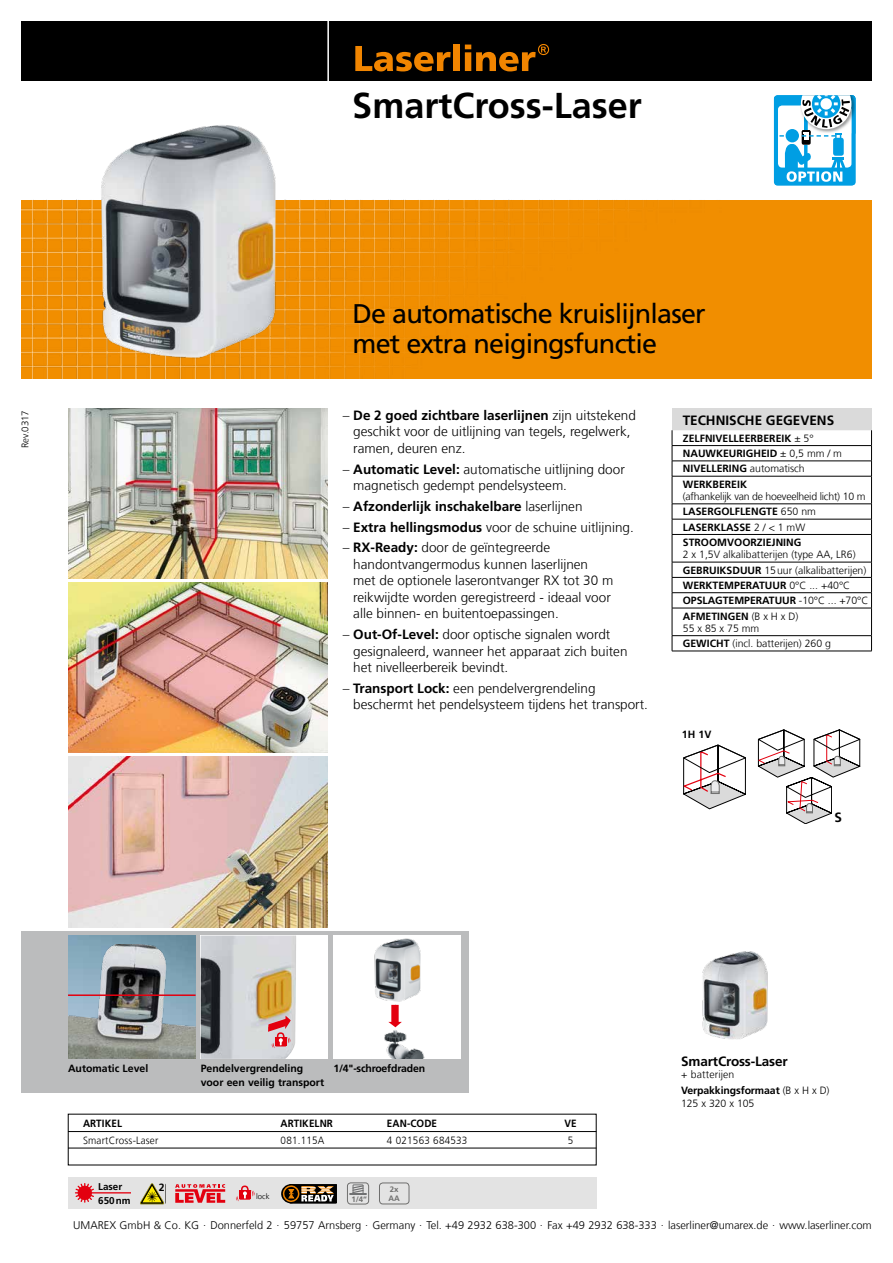
<style>
.page{position:relative;width:893px;height:1263px;background:#fff}
.page>*{position:absolute;margin:0;border:0;box-sizing:border-box;transform-origin:0 0}
.t1{font:700 36px "Frutiger LT Com";color:#000}
.t2{font:27px/30px "Frutiger LT Com";letter-spacing:-.03em;color:#000}
.t3{font:300 13.5px/16.5px "Frutiger LT Com";color:#000}
.t4{font:700 13.5px "Frutiger LT Com";color:#000}
.t5{font:300 11.1px "Frutiger LT Com";color:#000}
.t6{font:300 10.5px/15.5px "Frutiger LT Com";color:#000}
.t7{font:700 10.5px/15.5px "Frutiger LT Com";color:#000}
.t8{font:300 10.5px/15.5px "Frutiger LT Com";letter-spacing:-.02em;color:#000}
.t9{font:300 10.5px "Frutiger LT Com";letter-spacing:.02em;color:#000;scale:.94 1}
.t10{font:700 10.5px "Frutiger LT Com";color:#000;scale:.94 1}
.t11{font:700 10.5px "Frutiger LT Com";letter-spacing:-.02em;color:#000}
.t12{font:300 10.5px "Frutiger LT Com";color:#000;scale:.94 1}
.t13{font:700 9.9px/13.6px "Frutiger LT Com";color:#000}
.t14{font:300 9.6px "Frutiger LT Com";color:#000}
.t15{font:700 7.8px/9px "Frutiger LT Com";color:#6f6f6e}
.t16{font:300 7.8px "Frutiger LT Com";color:#000}
.s1{font-weight:700}
.s2{font-weight:300}
</style>
<div class="page">
<div style="left:21px;top:931px;width:447px;height:162px;background:#bbbcbd"></div>
<div style="left:68px;top:1178px;width:528px;height:31px;background:#e3e3e3"></div>
<div style="left:333px;top:935px;width:128px;height:124px;background:#fff"></div>
<div style="left:201px;top:935px;width:127px;height:124px;background:#fff"></div>
<img style="left:201px;top:935px;width:95px;height:124px">
<div style="left:21px;top:200px;width:851px;height:178px;background:#f18e00"></div>
<div style="left:21px;top:21px;width:851px;height:60px;background:#000"></div>
<hr style="left:327px;top:20px;width:2px;height:62px;background:#fff">
<svg style="left:355px;top:46px;width:96px;height:25px"></svg>
<div style="left:454px;top:44px;width:6px;height:27px;background:#f18500"></div>
<svg style="left:465px;top:44px;width:84px;height:27px"></svg>
<svg style="left:236px;top:1185px;width:18px;height:16px"></svg>
<svg style="left:175px;top:1184px;width:50px;height:19px"></svg>
<svg style="left:75px;top:1183px;width:55px;height:20px"></svg>
<svg style="left:349px;top:1185px;width:18px;height:9px"></svg>
<div style="left:347px;top:1183px;width:22px;height:21px;border:1px solid #6f6f6e;border-radius:3px"></div>
<div style="left:379px;top:1183px;width:30px;height:21px;border:1px solid #6f6f6e;border-radius:3px"></div>
<svg style="left:140px;top:1183px;width:25px;height:21px"></svg>
<img style="left:68px;top:944px;width:128px;height:115px">
<hr style="left:68px;top:994px;width:128px;height:2px;background:#e3000f">
<svg style="left:683px;top:744px;width:63px;height:65px"></svg>
<svg style="left:758px;top:729px;width:103px;height:95px"></svg>
<svg style="left:268px;top:1014px;width:23px;height:34px"></svg>
<img style="left:66px;top:125px;width:249px;height:254px">
<img style="left:68px;top:757px;width:259px;height:170px">
<img style="left:68px;top:583px;width:259px;height:170px">
<img style="left:68px;top:408px;width:259px;height:170px">
<img style="left:702px;top:951px;width:66px;height:89px">
<svg style="left:281px;top:1184px;width:19px;height:19px"></svg>
<div style="left:290px;top:1184px;width:47px;height:19px;background:#000"></div>
<div style="left:290px;top:1184px;width:47px;height:19px;border:1px solid #000"></div>
<svg style="left:282px;top:1185px;width:52px;height:17px"></svg>
<img style="left:374px;top:938px;width:47px;height:70px">
<img style="left:384px;top:1008px;width:41px;height:51px">
<svg style="left:774px;top:95px;width:81px;height:90px"></svg>
<div style="left:672px;top:408px;width:200px;height:19px;background:#dadada"></div>
<div style="left:672px;top:409px;width:199px;height:21px;background:#dadada"></div>
<svg style="left:672px;top:430px;width:200px;height:221px"></svg>
<hr style="left:672px;top:461px;width:200px;height:1px;background:#000">
<hr style="left:672px;top:476px;width:200px;height:1px;background:#000">
<hr style="left:672px;top:504px;width:200px;height:1px;background:#000">
<hr style="left:672px;top:519px;width:200px;height:1px;background:#000">
<hr style="left:672px;top:534px;width:200px;height:1px;background:#000">
<hr style="left:672px;top:562px;width:200px;height:1px;background:#000">
<hr style="left:672px;top:577px;width:200px;height:1px;background:#000">
<hr style="left:672px;top:592px;width:200px;height:1px;background:#000">
<hr style="left:672px;top:608px;width:200px;height:1px;background:#000">
<hr style="left:672px;top:635px;width:200px;height:1px;background:#000">
<hr style="left:672px;top:651px;width:200px;height:1px;background:#000">
<hr style="left:68px;top:1131px;width:528px;height:1px;background:#000">
<hr style="left:68px;top:1148px;width:528px;height:1px;background:#000">
<p class="t14" style="left:20px;top:448px;width:39px;rotate:-90deg">Rev.0317</p>
<h1 class="t1" style="left:352px;top:84px;width:291px">SmartCross-Laser</h1>
<h2 class="t2" style="left:353px;top:298px;width:355px">De automatische kruislijnlaser met extra neigingsfunctie</h2>
<p class="t3" style="left:353px;top:407px;width:284px;text-indent:-11px">– <span class="s1">De 2 goed zichtbare laserlijnen</span> zijn uitstekend geschikt voor de uitlijning van tegels, regelwerk, ramen, deuren enz.</p>
<p class="t3" style="left:353px;top:461px;width:273px;text-indent:-11px">– <span class="s1">Automatic Level:</span> automatische uitlijning door magnetisch gedempt pendelsysteem.</p>
<p class="t4" style="left:343px;top:498px;width:241px"><span class="s2">–</span> Afzonderlijk inschakelbare <span class="s2">laserlijnen</span></p>
<p class="t3" style="left:343px;top:519px;width:293px">– <span class="s1">Extra hellingsmodus</span> voor de schuine uitlijning.</p>
<p class="t3" style="left:353px;top:539px;width:262px;text-indent:-11px">– <span class="s1">RX-Ready:</span> door de geïntegreerde handontvangermodus kunnen laserlijnen met de optionele laserontvanger RX tot 30 m reikwijdte worden geregistreerd - ideaal voor alle binnen- en buitentoepassingen.</p>
<p class="t3" style="left:353px;top:626px;width:276px;text-indent:-11px">– <span class="s1">Out-Of-Level:</span> door optische signalen wordt gesignaleerd, wanneer het apparaat zich buiten het nivelleerbereik bevindt.</p>
<p class="t3" style="left:353px;top:680px;width:296px;text-indent:-11px">– <span class="s1">Transport Lock:</span> een pendelvergrendeling beschermt het pendelsysteem tijdens het transport.</p>
<p class="t4" style="left:683px;top:412px;width:153px">TECHNISCHE GEGEVENS</p>
<p class="t7" style="left:683px;top:430px;width:161px">ZELFNIVELLEERBEREIK <span class="s2">± 5°<br></span>NAUWKEURIGHEID <span class="s2">± 0,5 mm / m<br></span>NIVELLERING <span class="s2">automatisch<br></span>WERKBEREIK</p>
<p class="t8" style="left:683px;top:489px;width:184px">(afhankelijk van de hoeveelheid licht) 10 m<br><span class="s1">LASERGOLFLENGTE</span> 650 nm<br><span class="s1">LASERKLASSE</span> 2 / &lt; 1 mW<br><span class="s1">STROOMVOORZIEJNING</span></p>
<p class="t6" style="left:683px;top:547px;width:187px">2 x 1,5V alkalibatterijen (type AA, LR6)<br><span class="s1">GEBRUIKSDUUR</span> 15uur (alkalibatterijen)<br><span class="s1">WERKTEMPERATUUR</span> 0°C ... +40°C <span class="s1">OPSLAGTEMPERATUUR</span> -10°C ... +70°C <span class="s1">AFMETINGEN</span> (B x H x D)</p>
<p class="t6" style="left:683px;top:620px;width:150px">55 x 85 x 75 mm<br><span class="s1">GEWICHT</span> (incl. batterijen) 260 g</p>
<p class="t7" style="left:682px;top:726px;width:31px">1H 1V</p>
<p class="t4" style="left:834px;top:809px;width:9px">S</p>
<p class="t7" style="left:68px;top:1061px;width:82px">Automatic Level</p>
<p class="t7" style="left:201px;top:1061px;width:104px">Pendelvergrendeling</p>
<p class="t11" style="left:333px;top:1062px;width:93px">1/4"-schroefdraden</p>
<p class="t7" style="left:201px;top:1074px;width:125px">voor een veilig transport</p>
<p class="t10" style="left:83px;top:1117px;width:43px">ARTIKEL</p>
<p class="t10" style="left:281px;top:1117px;width:57px">ARTIKELNR</p>
<p class="t10" style="left:387px;top:1117px;width:55px">EAN-CODE</p>
<p class="t10" style="left:564px;top:1117px;width:14px">VE</p>
<p class="t9" style="left:83px;top:1134px;width:82px">SmartCross-Laser</p>
<p class="t12" style="left:281px;top:1134px;width:48px">081.115A</p>
<p class="t9" style="left:387px;top:1134px;width:87px">4 021563 684533</p>
<p class="t12" style="left:568px;top:1134px;width:7px">5</p>
<p class="t13" style="left:98px;top:1180px;width:34px">Laser<br>650nm</p>
<p class="t7" style="left:159px;top:1179px;width:7px">2</p>
<p class="t16" style="left:256px;top:1192px;width:15px">lock</p>
<p class="t15" style="left:351px;top:1195px;width:17px">1/4“</p>
<p class="t15" style="left:389px;top:1185px;width:13px">2x<br>AA</p>
<p class="t4" style="left:681px;top:1054px;width:108px">SmartCross-Laser</p>
<p class="t6" style="left:681px;top:1066px;width:150px;line-height:16.2px">+ batterijen<br><span class="s1">Verpakkingsformaat</span> (B x H x D)</p>
<p class="t6" style="left:681px;top:1096px;width:75px">125 x 320 x 105</p>
<p class="t5" style="left:73px;top:1218px;width:800px">UMAREX GmbH &amp; Co. KG . Donnerfeld 2 . 59757 Arnsberg . Germany . Tel. +49 2932 638-300 . Fax +49 2932 638-333 . laserliner@umarex.de . www.laserliner.com</p>
</div>
